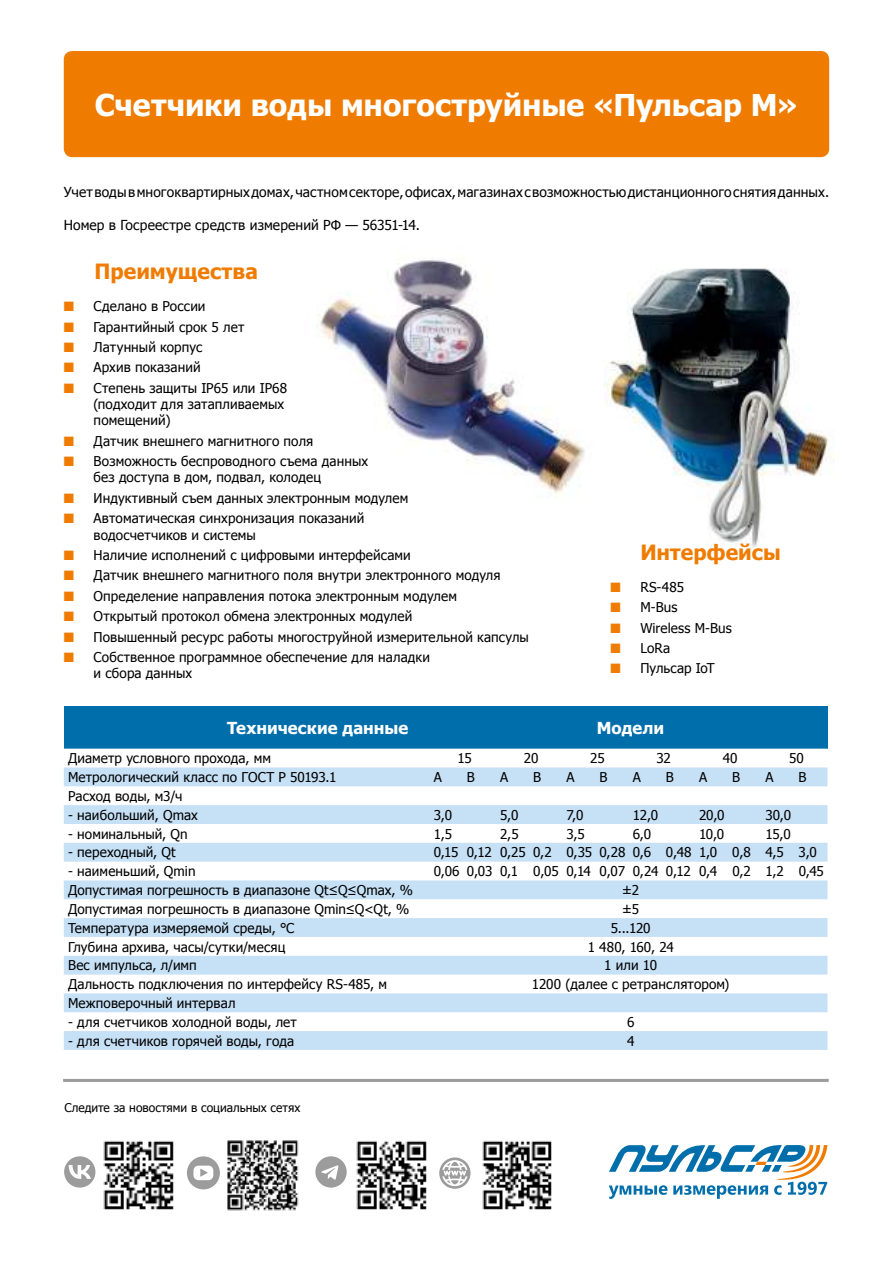
<style>
.page{position:relative;width:893px;height:1263px;background:#fff}
.page>*{position:absolute;margin:0;border:0;box-sizing:border-box;transform-origin:0 0}
.t1{font:700 30px "Tahoma";letter-spacing:-.005em;color:#fff}
.t2{font:700 21px "Tahoma";letter-spacing:.005em;color:#ef7c00}
.t3{font:700 16.5px "Tahoma";letter-spacing:.005em;color:#fff}
.t4{font:13.8px "Tahoma";letter-spacing:.01em;color:#000}
.t5{font:13.5px/16.2px "Tahoma";letter-spacing:.01em;color:#000}
.t6{font:13.5px "Tahoma";letter-spacing:-.02em;color:#000}
.t7{font:13.5px "Tahoma";letter-spacing:-.01em;color:#000}
.t8{font:12px "Tahoma";color:#000}
.s1{color:#ef7c00}
</style>
<div class="page">
<hr style="left:63px;top:1079px;width:766px;height:3px;background:#9d9c9c">
<svg style="left:609px;top:1145px;width:218px;height:54px"></svg>
<img style="left:103px;top:1140px;width:71px;height:70px">
<img style="left:227px;top:1140px;width:72px;height:71px">
<img style="left:356px;top:1140px;width:71px;height:70px">
<img style="left:482px;top:1140px;width:70px;height:70px">
<div style="left:64px;top:1156px;width:31px;height:31px;background:#9c9c9c;border-radius:50%"></div>
<svg style="left:69px;top:1165px;width:22px;height:14px"></svg>
<div style="left:187px;top:1156px;width:33px;height:33px;background:#9d9c9c;border-radius:50%"></div>
<div style="left:193px;top:1165px;width:20px;height:15px;background:#fff;border-radius:5px"></div>
<svg style="left:200px;top:1169px;width:8px;height:8px"></svg>
<div style="left:315px;top:1156px;width:32px;height:31px;background:#9d9c9c;border-radius:50%"></div>
<svg style="left:321px;top:1165px;width:18px;height:15px"></svg>
<svg style="left:439px;top:1157px;width:32px;height:32px"></svg>
<svg style="left:442px;top:1160px;width:25px;height:26px"></svg>
<img style="left:317px;top:259px;width:516px;height:289px">
<div style="left:64px;top:51px;width:765px;height:106px;background:#ef7c00;border-radius:9px"></div>
<div style="left:64px;top:706px;width:763px;height:43px;background:#006eab"></div>
<svg style="left:64px;top:767px;width:763px;height:283px;fill:#c7e0f6"></svg>
<h1 class="t1" style="left:95px;top:84px;width:705px">Счетчики воды многоструйные «Пульсар М»</h1>
<p class="t4" style="left:64px;top:183px;width:767px">Учет воды в многоквартирных домах, частном секторе, офисах, магазинах с возможностью дистанционного снятия данных.</p>
<p class="t4" style="left:64px;top:216px;width:358px">Номер в Госреестре средств измерений РФ — 56351-14.</p>
<h2 class="t2" style="left:95px;top:256px;width:165px">Преимущества</h2>
<p class="t5" style="left:64px;top:297px;width:143px"><span class="s1">■</span> Сделано в России</p>
<p class="t5" style="left:64px;top:318px;width:182px"><span class="s1">■</span> Гарантийный срок 5 лет</p>
<p class="t5" style="left:64px;top:338px;width:140px"><span class="s1">■</span> Латунный корпус</p>
<p class="t5" style="left:64px;top:359px;width:138px"><span class="s1">■</span> Архив показаний</p>
<p class="t5" style="left:94px;top:379px;width:195px;text-indent:-30px"><span class="s1">■</span> Степень защиты IP65 или IP68 (подходит для затапливаемых помещений)</p>
<p class="t5" style="left:64px;top:432px;width:251px"><span class="s1">■</span> Датчик внешнего магнитного поля</p>
<p class="t5" style="left:94px;top:453px;width:276px;text-indent:-30px"><span class="s1">■</span> Возможность беспроводного съема данных без доступа в дом, подвал, колодец</p>
<p class="t5" style="left:64px;top:489px;width:346px"><span class="s1">■</span> Индуктивный съем данных электронным модулем</p>
<p class="t5" style="left:94px;top:510px;width:272px;text-indent:-30px"><span class="s1">■</span> Автоматическая синхронизация показаний водосчетчиков и системы</p>
<p class="t5" style="left:64px;top:546px;width:348px"><span class="s1">■</span> Наличие исполнений с цифровыми интерфейсами</p>
<p class="t5" style="left:64px;top:567px;width:438px"><span class="s1">■</span> Датчик внешнего магнитного поля внутри электронного модуля</p>
<p class="t5" style="left:64px;top:587px;width:395px"><span class="s1">■</span> Определение направления потока электронным модулем</p>
<p class="t5" style="left:64px;top:608px;width:350px"><span class="s1">■</span> Открытый протокол обмена электронных модулей</p>
<p class="t5" style="left:64px;top:628px;width:467px"><span class="s1">■</span> Повышенный ресурс работы многоструйной измерительной капсулы</p>
<p class="t5" style="left:94px;top:649px;width:338px;text-indent:-30px"><span class="s1">■</span> Собственное программное обеспечение для наладки и сбора данных</p>
<h2 class="t2" style="left:640px;top:538px;width:142px">Интерфейсы</h2>
<p class="t5" style="left:611px;top:579px;width:75px"><span class="s1">■</span> RS-485</p>
<p class="t5" style="left:611px;top:599px;width:68px"><span class="s1">■</span> M-Bus</p>
<p class="t5" style="left:611px;top:620px;width:123px"><span class="s1">■</span> Wireless M-Bus</p>
<p class="t5" style="left:611px;top:640px;width:61px"><span class="s1">■</span> LoRa</p>
<p class="t5" style="left:611px;top:660px;width:106px"><span class="s1">■</span> Пульсар IoT</p>
<p class="t3" style="left:227px;top:716px;width:183px">Технические данные</p>
<p class="t3" style="left:597px;top:716px;width:69px">Модели</p>
<p class="t5" style="left:68px;top:750px;width:204px">Диаметр условного прохода, мм</p>
<p class="t5" style="left:458px;top:750px;width:16px">15</p>
<p class="t5" style="left:524px;top:750px;width:16px">20</p>
<p class="t5" style="left:590px;top:750px;width:16px">25</p>
<p class="t5" style="left:656px;top:750px;width:16px">32</p>
<p class="t5" style="left:723px;top:750px;width:16px">40</p>
<p class="t5" style="left:789px;top:750px;width:16px">50</p>
<p class="t5" style="left:68px;top:768px;width:270px">Метрологический класс по ГОСТ Р 50193.1</p>
<p class="t5" style="left:434px;top:768px;width:10px">А</p>
<p class="t5" style="left:467px;top:768px;width:9px">В</p>
<p class="t5" style="left:500px;top:768px;width:10px">А</p>
<p class="t5" style="left:533px;top:768px;width:9px">В</p>
<p class="t5" style="left:566px;top:768px;width:10px">А</p>
<p class="t5" style="left:600px;top:768px;width:9px">В</p>
<p class="t5" style="left:633px;top:768px;width:10px">А</p>
<p class="t5" style="left:666px;top:768px;width:9px">В</p>
<p class="t5" style="left:699px;top:768px;width:10px">А</p>
<p class="t5" style="left:732px;top:768px;width:9px">В</p>
<p class="t5" style="left:765px;top:768px;width:10px">А</p>
<p class="t5" style="left:799px;top:768px;width:9px">В</p>
<p class="t5" style="left:68px;top:787px;width:116px">Расход воды, м3/ч</p>
<p class="t5" style="left:68px;top:806px;width:131px">- наибольший, Qmах</p>
<p class="t5" style="left:434px;top:806px;width:20px">3,0</p>
<p class="t5" style="left:500px;top:806px;width:20px">5,0</p>
<p class="t5" style="left:566px;top:806px;width:19px">7,0</p>
<p class="t5" style="left:633px;top:806px;width:27px">12,0</p>
<p class="t5" style="left:699px;top:806px;width:27px">20,0</p>
<p class="t5" style="left:765px;top:806px;width:27px">30,0</p>
<p class="t5" style="left:68px;top:825px;width:121px">- номинальный, Qn</p>
<p class="t5" style="left:434px;top:825px;width:20px">1,5</p>
<p class="t5" style="left:500px;top:825px;width:20px">2,5</p>
<p class="t5" style="left:566px;top:825px;width:20px">3,5</p>
<p class="t5" style="left:633px;top:825px;width:20px">6,0</p>
<p class="t5" style="left:699px;top:825px;width:27px">10,0</p>
<p class="t5" style="left:765px;top:825px;width:27px">15,0</p>
<p class="t5" style="left:68px;top:844px;width:109px">- переходный, Qt</p>
<p class="t7" style="left:434px;top:843px;width:385px">0,15 0,12 0,25 0,2 0,35 0,28 0,6 0,48 1,0 0,8 4,5 3,0</p>
<p class="t5" style="left:68px;top:863px;width:129px">- наименьший, Qmin</p>
<p class="t6" style="left:434px;top:862px;width:392px">0,06 0,03 0,1 0,05 0,14 0,07 0,24 0,12 0,4 0,2 1,2 0,45</p>
<p class="t5" style="left:68px;top:881px;width:346px">Допустимая погрешность в диапазоне Qt≤Q≤Qmax, %</p>
<p class="t5" style="left:622px;top:882px;width:18px">±2</p>
<p class="t5" style="left:68px;top:900px;width:343px">Допустимая погрешность в диапазоне Qmin≤Q&lt;Qt, %</p>
<p class="t5" style="left:622px;top:901px;width:18px">±5</p>
<p class="t5" style="left:68px;top:919px;width:228px">Температура измеряемой среды, °С</p>
<p class="t5" style="left:611px;top:919px;width:41px">5...120</p>
<p class="t5" style="left:68px;top:938px;width:219px">Глубина архива, часы/сутки/месяц</p>
<p class="t5" style="left:588px;top:938px;width:88px">1 480, 160, 24</p>
<p class="t5" style="left:68px;top:957px;width:130px">Вес импульса, л/имп</p>
<p class="t5" style="left:604px;top:957px;width:54px">1 или 10</p>
<p class="t5" style="left:68px;top:975px;width:321px">Дальность подключения по интерфейсу RS-485, м</p>
<p class="t5" style="left:532px;top:975px;width:199px">1200 (далее с ретранслятором)</p>
<p class="t5" style="left:68px;top:994px;width:169px">Межповерочный интервал</p>
<p class="t5" style="left:68px;top:1013px;width:230px">- для счетчиков холодной воды, лет</p>
<p class="t5" style="left:627px;top:1014px;width:9px">6</p>
<p class="t5" style="left:68px;top:1032px;width:228px">- для счетчиков горячей воды, года</p>
<p class="t5" style="left:627px;top:1033px;width:9px">4</p>
<p class="t8" style="left:64px;top:1100px;width:237px">Следите за новостями в социальных сетях</p>
</div>
